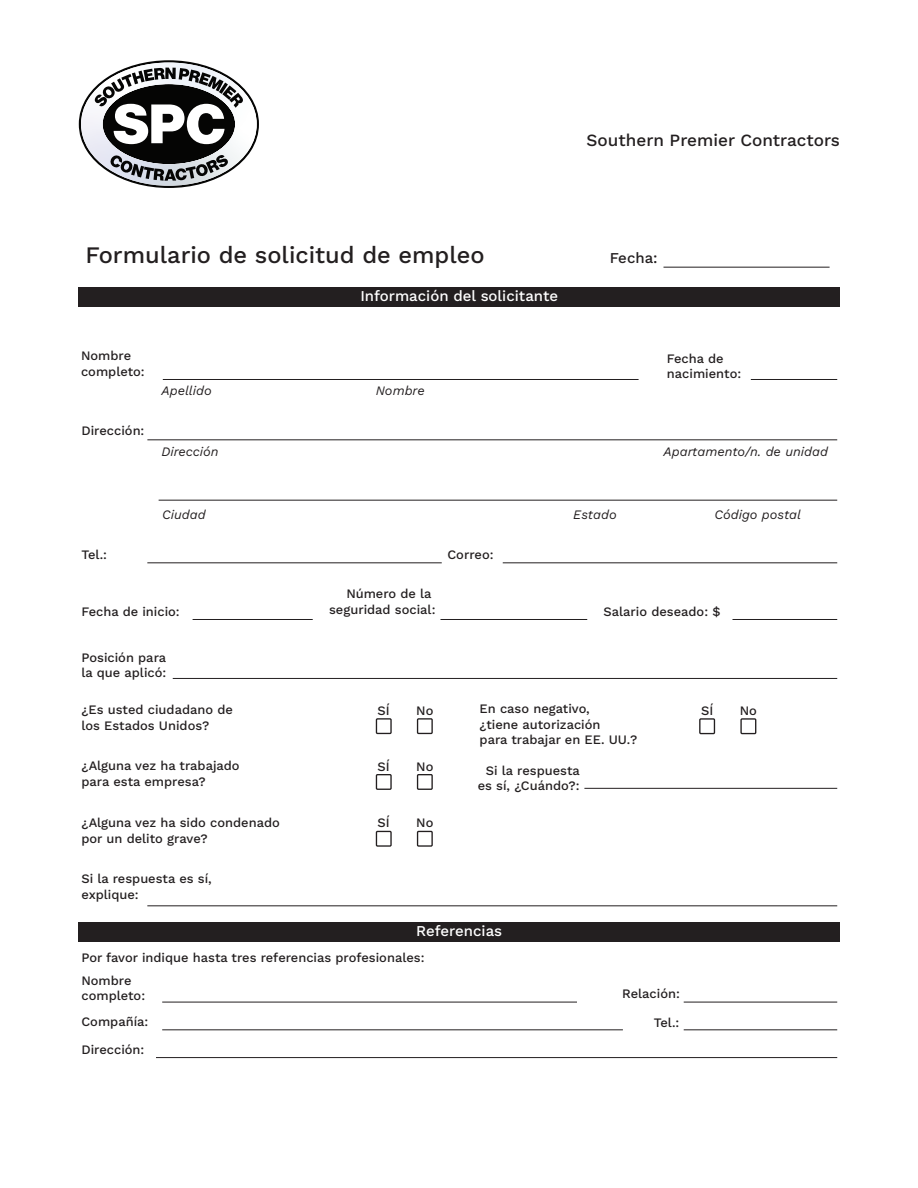
<style>
.page{position:relative;width:918px;height:1188px;background:#fff}
.page>*{position:absolute;margin:0;border:0;box-sizing:border-box;transform-origin:0 0}
.t1{font:23.7px "Work Sans";color:#231f20}
.t2{font:17.1px "Work Sans";color:#231f20}
.t3{font:15px "Work Sans";color:#fff}
.t4{font:15px "Work Sans";color:#231f20}
.t5{font:12.9px/15.5px "Work Sans";color:#231f20}
.t6{font:italic 12.9px "Work Sans";color:#231f20}
</style>
<div class="page">
<div style="left:376px;top:718px;width:16px;height:16px;border:1px solid #231f20"></div>
<div style="left:417px;top:718px;width:16px;height:16px;border:1px solid #231f20"></div>
<div style="left:376px;top:774px;width:16px;height:16px;border:1px solid #231f20"></div>
<div style="left:417px;top:774px;width:16px;height:16px;border:1px solid #231f20"></div>
<div style="left:376px;top:831px;width:16px;height:16px;border:1px solid #231f20"></div>
<div style="left:417px;top:831px;width:16px;height:16px;border:1px solid #231f20"></div>
<div style="left:699px;top:718px;width:16px;height:16px;border:1px solid #231f20"></div>
<div style="left:740px;top:718px;width:16px;height:16px;border:1px solid #231f20"></div>
<div style="left:79px;top:922px;width:761px;height:19px;background:#231f20"></div>
<div style="left:79px;top:288px;width:761px;height:19px;background:#231f20"></div>
<hr style="left:163px;top:379px;width:476px;height:1px;background:#231f20">
<hr style="left:751px;top:379px;width:86px;height:1px;background:#231f20">
<hr style="left:664px;top:267px;width:166px;height:1px;background:#231f20">
<hr style="left:147px;top:440px;width:690px;height:1px;background:#231f20">
<hr style="left:159px;top:500px;width:678px;height:1px;background:#231f20">
<hr style="left:503px;top:563px;width:334px;height:1px;background:#231f20">
<hr style="left:147px;top:563px;width:295px;height:1px;background:#231f20">
<hr style="left:193px;top:619px;width:120px;height:1px;background:#231f20">
<hr style="left:173px;top:678px;width:664px;height:1px;background:#231f20">
<hr style="left:440px;top:619px;width:147px;height:1px;background:#231f20">
<hr style="left:732px;top:619px;width:105px;height:1px;background:#231f20">
<hr style="left:584px;top:788px;width:253px;height:1px;background:#231f20">
<hr style="left:147px;top:906px;width:690px;height:1px;background:#231f20">
<hr style="left:162px;top:1002px;width:415px;height:1px;background:#231f20">
<hr style="left:162px;top:1030px;width:461px;height:1px;background:#231f20">
<hr style="left:684px;top:1030px;width:153px;height:1px;background:#231f20">
<hr style="left:684px;top:1002px;width:153px;height:1px;background:#231f20">
<hr style="left:156px;top:1057px;width:681px;height:1px;background:#231f20">
<svg style="left:79px;top:60px;width:180px;height:128px"></svg>
<h2 class="t2" style="left:587px;top:127px;width:255px">Southern Premier Contractors</h2>
<h1 class="t1" style="left:86px;top:237px;width:401px">Formulario de solicitud de empleo</h1>
<p class="t5" style="left:81px;top:348px;width:65px">Nombre completo:</p>
<p class="t5" style="left:81px;top:422px;width:65px">Dirección:</p>
<p class="t6" style="left:161px;top:380px;width:52px">Apellido</p>
<p class="t3" style="left:360px;top:285px;width:199px">Información del solicitante</p>
<p class="t6" style="left:376px;top:381px;width:51px">Nombre</p>
<p class="t4" style="left:610px;top:247px;width:49px">Fecha:</p>
<p class="t5" style="left:667px;top:350px;width:76px">Fecha de nacimiento:</p>
<p class="t6" style="left:161px;top:442px;width:59px">Dirección</p>
<p class="t6" style="left:664px;top:442px;width:166px">Apartamento/n. de unidad</p>
<p class="t6" style="left:162px;top:505px;width:45px">Ciudad</p>
<p class="t6" style="left:573px;top:505px;width:45px">Estado</p>
<p class="t6" style="left:714px;top:505px;width:88px">Código postal</p>
<p class="t5" style="left:81px;top:546px;width:27px">Tel.:</p>
<p class="t5" style="left:447px;top:546px;width:48px">Correo:</p>
<p class="t5" style="left:329px;top:586px;width:108px;text-indent:17px">Número de la seguridad social:</p>
<p class="t5" style="left:604px;top:604px;width:118px">Salario deseado: $</p>
<p class="t5" style="left:81px;top:604px;width:100px">Fecha de inicio:</p>
<p class="t5" style="left:81px;top:649px;width:86px">Posición para la que aplicó:</p>
<p class="t5" style="left:81px;top:702px;width:153px">¿Es usted ciudadano de los Estados Unidos?</p>
<p class="t5" style="left:480px;top:700px;width:159px">En caso negativo,<br>¿tiene autorización<br>para trabajar en EE. UU.?</p>
<p class="t5" style="left:81px;top:758px;width:160px">¿Alguna vez ha trabajado para esta empresa?</p>
<p class="t5" style="left:81px;top:815px;width:200px">¿Alguna vez ha sido condenado por un delito grave?</p>
<p class="t5" style="left:81px;top:870px;width:132px">Si la respuesta es sí, explique:</p>
<p class="t5" style="left:378px;top:702px;width:14px">SÍ</p>
<p class="t5" style="left:416px;top:702px;width:19px">No</p>
<p class="t5" style="left:701px;top:702px;width:14px">SÍ</p>
<p class="t5" style="left:740px;top:702px;width:19px">No</p>
<p class="t5" style="left:378px;top:758px;width:14px">SÍ</p>
<p class="t5" style="left:416px;top:758px;width:19px">No</p>
<p class="t5" style="left:478px;top:762px;width:104px;text-align:right">Si la respuesta es sí, ¿Cuándo?:</p>
<p class="t5" style="left:378px;top:815px;width:14px">SÍ</p>
<p class="t5" style="left:416px;top:815px;width:19px">No</p>
<p class="t3" style="left:416px;top:920px;width:87px">Referencias</p>
<p class="t5" style="left:81px;top:946px;width:345px;line-height:22.5px">Por favor indique hasta tres referencias profesionales:<br>Nombre</p>
<p class="t5" style="left:81px;top:982px;width:68px;line-height:26px">completo:<br>Compañía:</p>
<p class="t5" style="left:622px;top:985px;width:59px">Relación:</p>
<p class="t5" style="left:654px;top:1015px;width:27px">Tel.:</p>
<p class="t5" style="left:81px;top:1041px;width:65px">Dirección:</p>
</div>
